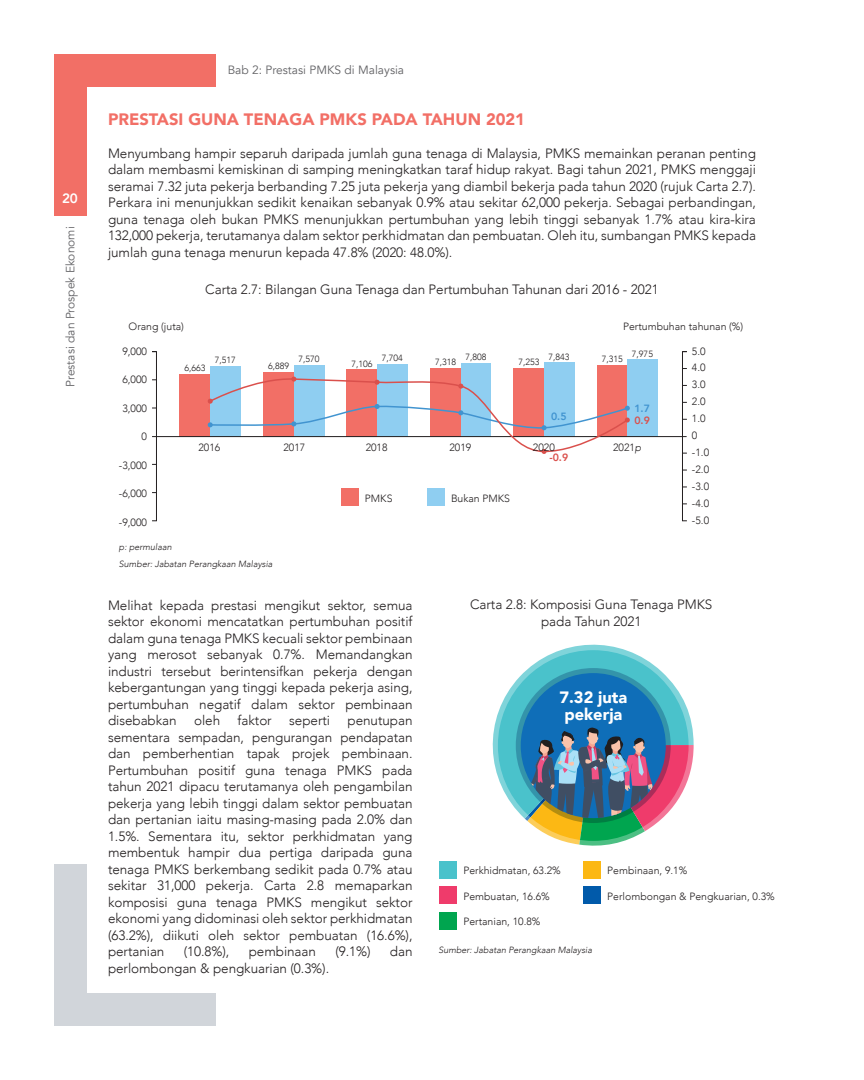
<style>
.page{position:relative;width:864px;height:1080px;background:#fff}
.page>*{position:absolute;margin:0;border:0;box-sizing:border-box;transform-origin:0 0}
.t1{font:900 16.5px "Avenir";color:#f26f66}
.t2{font:900 16.35px/16.6px "Avenir";color:#fff;text-align:center}
.t3{font:300 13.5px/16.5px "Avenir";letter-spacing:-.005em;color:#231f20;text-align:justify}
.t4{font:800 13.5px "Avenir";color:#fff}
.t5{font:12px "Avenir";color:#636366}
.t6{font:300 10.5px/17px "Avenir";color:#231f20}
.t7{font:800 10.5px "Avenir";color:#da504c}
.t8{font:800 10.5px "Avenir";color:#4194d0}
.t9{font:italic 300 9px "Avenir";color:#231f20}
.t10{font:300 9px "Avenir";color:#231f20}
.s1{font-style:italic}
</style>
<div class="page">
<div style="left:54px;top:993px;width:162px;height:33px;background:#d1d5da"></div>
<div style="left:54px;top:864px;width:32px;height:162px;background:#d1d5da"></div>
<div style="left:54px;top:54px;width:162px;height:33px;background:#f26f66"></div>
<div style="left:54px;top:54px;width:32px;height:162px;background:#f26f66"></div>
<div style="left:597px;top:365px;width:30px;height:72px;background:#f26f66"></div>
<div style="left:627px;top:360px;width:31px;height:77px;background:#8fcef1"></div>
<div style="left:514px;top:368px;width:30px;height:69px;background:#f26f66"></div>
<div style="left:431px;top:368px;width:30px;height:69px;background:#f26f66"></div>
<div style="left:347px;top:369px;width:30px;height:68px;background:#f26f66"></div>
<div style="left:264px;top:372px;width:30px;height:65px;background:#f26f66"></div>
<div style="left:180px;top:374px;width:30px;height:63px;background:#f26f66"></div>
<div style="left:544px;top:363px;width:30px;height:74px;background:#8fcef1"></div>
<div style="left:461px;top:363px;width:29px;height:74px;background:#8fcef1"></div>
<div style="left:377px;top:364px;width:30px;height:73px;background:#8fcef1"></div>
<div style="left:294px;top:365px;width:30px;height:72px;background:#8fcef1"></div>
<div style="left:210px;top:366px;width:30px;height:71px;background:#8fcef1"></div>
<hr style="left:152px;top:436px;width:535px;height:1px;background:#231f20">
<hr style="left:156px;top:351px;width:1px;height:170px;background:#231f20">
<hr style="left:682px;top:351px;width:1px;height:170px;background:#231f20">
<div style="left:341px;top:488px;width:18px;height:18px;background:#f26f66"></div>
<div style="left:427px;top:488px;width:18px;height:18px;background:#8fcef1"></div>
<svg style="left:208px;top:377px;width:422px;height:77px"></svg>
<svg style="left:492px;top:644px;width:200px;height:175px"></svg>
<div style="left:521px;top:673px;width:145px;height:145px;background:#0f6eb8;border-radius:50%"></div>
<svg style="left:525px;top:727px;width:169px;height:119px"></svg>
<div style="left:439px;top:861px;width:18px;height:18px;background:#4ac2cb"></div>
<div style="left:439px;top:887px;width:18px;height:17px;background:#ef3b6b"></div>
<div style="left:439px;top:912px;width:18px;height:18px;background:#00a54f"></div>
<div style="left:583px;top:861px;width:18px;height:18px;background:#fcb814"></div>
<div style="left:583px;top:887px;width:18px;height:17px;background:#015aaa"></div>
<p class="t4" style="left:62px;top:187px;width:17px">20</p>
<p class="t5" style="left:63px;top:387px;width:162px;rotate:-90deg">Prestasi dan Prospek Ekonomi</p>
<p class="t5" style="left:228px;top:62px;width:178px">Bab 2: Prestasi PMKS di Malaysia</p>
<p class="t1" style="left:108px;top:105px;width:419px">PRESTASI GUNA TENAGA PMKS PADA TAHUN 2021</p>
<p class="t3" style="left:108px;top:145px;width:650px">Menyumbang hampir separuh daripada jumlah guna tenaga di Malaysia, PMKS memainkan peranan penting dalam membasmi kemiskinan di samping meningkatkan taraf hidup rakyat. Bagi tahun 2021, PMKS menggaji seramai 7.32 juta pekerja berbanding 7.25 juta pekerja yang diambil bekerja pada tahun 2020 (rujuk Carta 2.7).</p>
<p class="t3" style="left:108px;top:194px;width:650px">Perkara ini menunjukkan sedikit kenaikan sebanyak 0.9% atau sekitar 62,000 pekerja. Sebagai perbandingan, guna tenaga oleh bukan PMKS menunjukkan pertumbuhan yang lebih tinggi sebanyak 1.7% atau kira-kira 132,000 pekerja, terutamanya dalam sektor perkhidmatan dan pembuatan. Oleh itu, sumbangan PMKS kepada jumlah guna tenaga menurun kepada 47.8% (2020: 48.0%).</p>
<p class="t3" style="left:205px;top:281px;width:455px">Carta 2.7: Bilangan Guna Tenaga dan Pertumbuhan Tahunan dari 2016 - 2021</p>
<p class="t6" style="left:129px;top:318px;width:57px">Orang (juta)</p>
<p class="t6" style="left:623px;top:318px;width:122px">Pertumbuhan tahunan (%)</p>
<p class="t6" style="left:122px;top:342px;width:26px">9,000</p>
<p class="t6" style="left:122px;top:371px;width:26px">6,000</p>
<p class="t6" style="left:122px;top:399px;width:26px">3,000</p>
<p class="t6" style="left:142px;top:428px;width:7px">0</p>
<p class="t6" style="left:119px;top:456px;width:30px">-3,000</p>
<p class="t6" style="left:119px;top:485px;width:30px">-6,000</p>
<p class="t6" style="left:119px;top:513px;width:30px">-9,000</p>
<p class="t6" style="left:692px;top:342px;width:19px">5.0<br>4.0<br>3.0<br>2.0<br>1.0<br>0 -1.0 -2.0 -3.0 -4.0 -5.0</p>
<p class="t10" style="left:632px;top:348px;width:23px">7,975</p>
<p class="t10" style="left:549px;top:351px;width:23px">7,843</p>
<p class="t10" style="left:466px;top:352px;width:23px">7,808</p>
<p class="t10" style="left:382px;top:353px;width:23px">7,704</p>
<p class="t10" style="left:435px;top:357px;width:23px">7,318</p>
<p class="t10" style="left:602px;top:354px;width:23px">7,315</p>
<p class="t10" style="left:298px;top:354px;width:23px">7,570</p>
<p class="t10" style="left:215px;top:355px;width:23px">7,517</p>
<p class="t10" style="left:518px;top:357px;width:23px">7,253</p>
<p class="t10" style="left:351px;top:358px;width:23px">7,106</p>
<p class="t10" style="left:268px;top:360px;width:23px">6,889</p>
<p class="t10" style="left:184px;top:363px;width:23px">6,663</p>
<p class="t8" style="left:634px;top:400px;width:17px">1.7</p>
<p class="t6" style="left:613px;top:439px;width:30px">2021<span class="s1">p</span></p>
<p class="t8" style="left:551px;top:408px;width:17px">0.5</p>
<p class="t7" style="left:634px;top:413px;width:17px">0.9</p>
<p class="t6" style="left:198px;top:439px;width:23px">2016</p>
<p class="t6" style="left:283px;top:439px;width:23px">2017</p>
<p class="t6" style="left:366px;top:439px;width:23px">2018</p>
<p class="t6" style="left:449px;top:439px;width:23px">2019</p>
<p class="t6" style="left:533px;top:439px;width:23px">2020</p>
<p class="t7" style="left:549px;top:449px;width:20px">-0.9</p>
<p class="t6" style="left:365px;top:489px;width:29px">PMKS</p>
<p class="t6" style="left:451px;top:489px;width:61px">Bukan PMKS</p>
<p class="t9" style="left:119px;top:541px;width:54px">p: permulaan</p>
<p class="t9" style="left:119px;top:558px;width:155px">Sumber: Jabatan Perangkaan Malaysia</p>
<p class="t3" style="left:108px;top:597px;width:306px">Melihat kepada prestasi mengikut sektor, semua sektor ekonomi mencatatkan pertumbuhan positif dalam guna tenaga PMKS kecuali sektor pembinaan yang merosot sebanyak 0.7%. Memandangkan industri tersebut berintensifkan pekerja dengan kebergantungan yang tinggi kepada pekerja asing, pertumbuhan negatif dalam sektor pembinaan disebabkan</p>
<p class="t3" style="left:194px;top:713px;width:28px">oleh</p>
<p class="t3" style="left:238px;top:713px;width:36px">faktor</p>
<p class="t3" style="left:289px;top:713px;width:42px">seperti</p>
<p class="t3" style="left:108px;top:713px;width:306px;text-indent:240px">penutupan sementara sempadan, pengurangan pendapatan dan pemberhentian tapak projek pembinaan.<br>Pertumbuhan positif guna tenaga PMKS pada tahun 2021 dipacu terutamanya oleh pengambilan pekerja yang lebih tinggi dalam sektor pembuatan dan pertanian iaitu masing-masing pada 2.0% dan 1.5%. Sementara itu, sektor perkhidmatan yang membentuk hampir dua pertiga daripada guna tenaga PMKS berkembang sedikit pada 0.7% atau sekitar 31,000 pekerja. Carta 2.8 memaparkan komposisi guna tenaga PMKS mengikut sektor ekonomi yang didominasi oleh sektor perkhidmatan (63.2%), diikuti oleh sektor pembuatan (16.6%), pertanian</p>
<p class="t3" style="left:184px;top:944px;width:47px">(10.8%),</p>
<p class="t3" style="left:249px;top:944px;width:69px">pembinaan</p>
<p class="t3" style="left:335px;top:944px;width:37px">(9.1%)</p>
<p class="t3" style="left:390px;top:944px;width:24px">dan</p>
<p class="t3" style="left:108px;top:960px;width:223px">perlombongan &amp; pengkuarian (0.3%).</p>
<p class="t3" style="left:470px;top:597px;width:244px">Carta 2.8: Komposisi Guna Tenaga PMKS</p>
<p class="t3" style="left:541px;top:613px;width:102px">pada Tahun 2021</p>
<p class="t2" style="left:559px;top:689px;width:69px">7.32 juta pekerja</p>
<p class="t6" style="left:463px;top:862px;width:99px">Perkhidmatan, 63.2%</p>
<p class="t6" style="left:463px;top:888px;width:88px">Pembuatan, 16.6%</p>
<p class="t6" style="left:463px;top:913px;width:79px">Pertanian, 10.8%</p>
<p class="t9" style="left:438px;top:945px;width:155px">Sumber: Jabatan Perangkaan Malaysia</p>
<p class="t6" style="left:607px;top:862px;width:81px">Pembinaan, 9.1%</p>
<p class="t6" style="left:607px;top:888px;width:169px">Perlombongan &amp; Pengkuarian, 0.3%</p>
</div>
